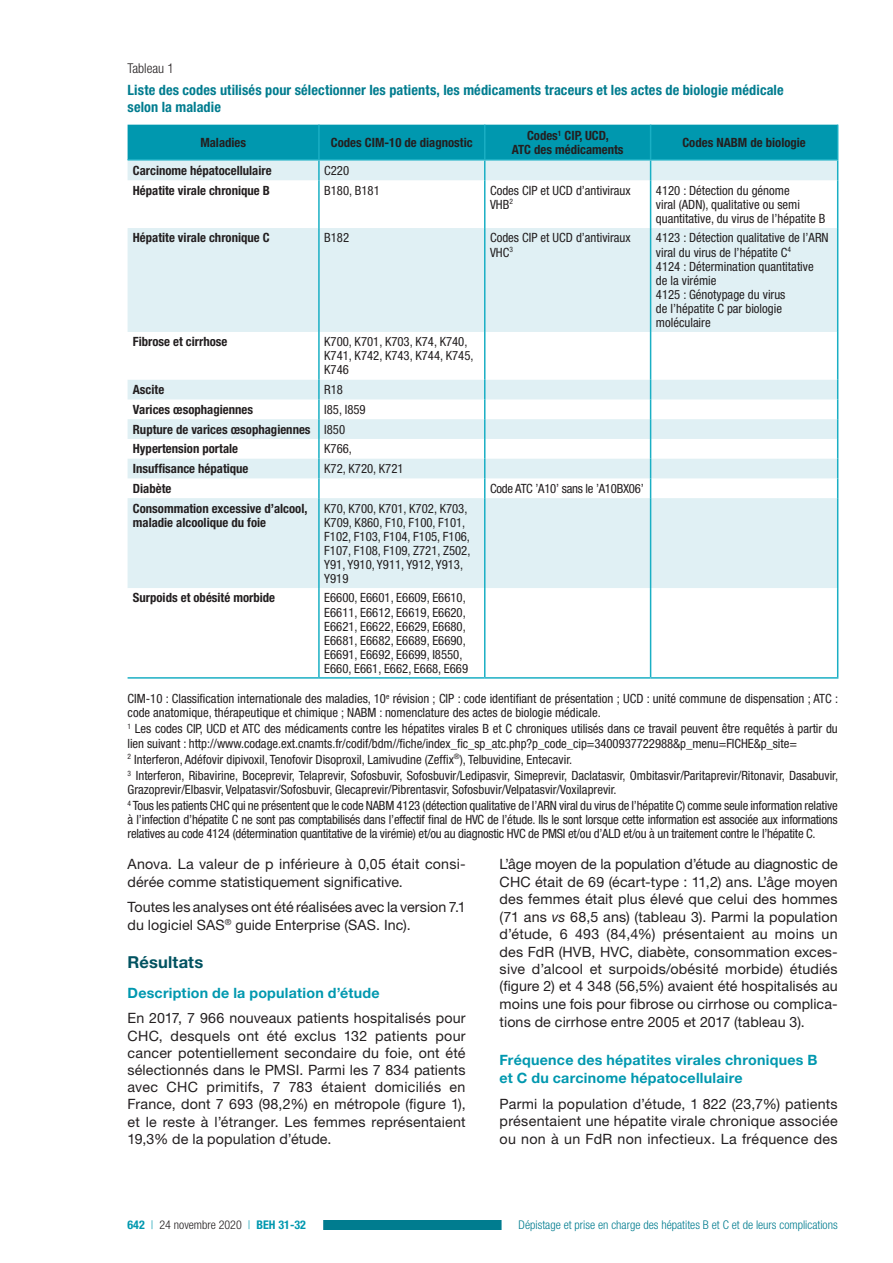
<style>
.page{position:relative;width:893px;height:1263px;background:#fff}
.page>*{position:absolute;margin:0;border:0;box-sizing:border-box;transform-origin:0 0}
.t1{font:700 16.5px "Helvetica Neue LT Std";letter-spacing:.01em;color:#005260}
.t2{font:14.25px/17.2px "Helvetica Neue LT Std";letter-spacing:.01em;color:#231f20;text-align:justify}
.t3{font:700 condensed 14.25px/17.1px "Helvetica Neue LT Std";letter-spacing:.01em;color:#007c8f}
.t4{font:700 14.25px/17.4px "Helvetica Neue LT Std";letter-spacing:.015em;color:#0098af}
.t5{font:300 condensed 13.5px "Helvetica Neue LT Std";color:#231f20}
.t6{font:condensed 12.75px/14.1px "Helvetica Neue LT Std";color:#231f20}
.t7{font:700 condensed 12.75px/19.8px "Helvetica Neue LT Std";color:#231f20}
.t8{font:condensed 12.75px/14.1px "Helvetica Neue LT Std";letter-spacing:-.02em;color:#231f20}
.t9{font:300 condensed 12px "Helvetica Neue LT Std";color:#007c8f}
.t10{font:300 condensed 12px "Helvetica Neue LT Std";color:#231f20}
.s1{font-weight:400}
.s2{font-style:italic}
.s3{font-weight:700;color:#0098af}
.s4{color:#0098af}
</style>
<div class="page">
<div style="left:242px;top:1221px;width:596px;height:9px;background:#007c8f"></div>
<div style="left:110px;top:1219px;width:213px;height:12px;background:#fff"></div>
<div style="left:502px;top:1218px;width:353px;height:13px;background:#fff"></div>
<svg style="left:128px;top:180px;width:709px;height:408px;fill:#e0f0f4"></svg>
<svg style="left:128px;top:125px;width:710px;height:55px;background:#4fb7c8"></svg>
<hr style="left:318px;top:180px;width:2px;height:48px;background:#1aafc4">
<hr style="left:484px;top:180px;width:1px;height:48px;background:#1aafc4">
<hr style="left:650px;top:180px;width:1px;height:48px;background:#1aafc4">
<hr style="left:837px;top:180px;width:1px;height:48px;background:#1aafc4">
<hr style="left:318px;top:228px;width:2px;height:104px;background:#1aafc4">
<hr style="left:484px;top:228px;width:1px;height:104px;background:#1aafc4">
<hr style="left:650px;top:228px;width:1px;height:104px;background:#1aafc4">
<hr style="left:837px;top:228px;width:1px;height:104px;background:#1aafc4">
<hr style="left:318px;top:332px;width:2px;height:48px;background:#1aafc4">
<svg style="left:318px;top:380px;width:2px;height:19px"></svg>
<hr style="left:318px;top:399px;width:2px;height:20px;background:#1aafc4">
<hr style="left:318px;top:419px;width:2px;height:20px;background:#1aafc4">
<hr style="left:318px;top:439px;width:2px;height:20px;background:#1aafc4">
<svg style="left:318px;top:459px;width:2px;height:19px"></svg>
<hr style="left:484px;top:332px;width:1px;height:48px;background:#1aafc4">
<hr style="left:650px;top:332px;width:1px;height:48px;background:#1aafc4">
<hr style="left:837px;top:332px;width:1px;height:48px;background:#1aafc4">
<hr style="left:318px;top:478px;width:2px;height:20px;background:#1aafc4">
<svg style="left:484px;top:380px;width:1px;height:118px"></svg>
<svg style="left:650px;top:380px;width:1px;height:118px"></svg>
<svg style="left:837px;top:380px;width:1px;height:118px"></svg>
<hr style="left:318px;top:498px;width:2px;height:90px;background:#1aafc4">
<hr style="left:484px;top:498px;width:1px;height:90px;background:#1aafc4">
<hr style="left:650px;top:498px;width:1px;height:90px;background:#1aafc4">
<hr style="left:837px;top:498px;width:1px;height:90px;background:#1aafc4">
<hr style="left:128px;top:677px;width:191px;height:2px;background:#1aafc4">
<hr style="left:318px;top:588px;width:2px;height:89px;background:#1aafc4">
<hr style="left:319px;top:677px;width:166px;height:2px;background:#1aafc4">
<hr style="left:484px;top:588px;width:1px;height:89px;background:#1aafc4">
<hr style="left:485px;top:677px;width:166px;height:2px;background:#1aafc4">
<hr style="left:650px;top:588px;width:1px;height:89px;background:#1aafc4">
<hr style="left:837px;top:588px;width:1px;height:89px;background:#1aafc4">
<hr style="left:651px;top:677px;width:187px;height:2px;background:#1aafc4">
<hr style="left:318px;top:125px;width:2px;height:34px;background:#1aafc4">
<hr style="left:484px;top:125px;width:1px;height:34px;background:#1aafc4">
<hr style="left:650px;top:125px;width:1px;height:34px;background:#1aafc4">
<hr style="left:837px;top:125px;width:1px;height:34px;background:#1aafc4">
<p class="t5" style="left:128px;top:61px;width:48px">Tableau 1</p>
<p class="t3" style="left:128px;top:81px;width:658px">Liste des codes utilisés pour sélectionner les patients, les médicaments traceurs et les actes de biologie médicale selon la maladie</p>
<p class="t7" style="left:200px;top:132px;width:47px">Maladies</p>
<p class="t7" style="left:331px;top:132px;width:143px">Codes CIM-10 de diagnostic</p>
<p class="t7" style="left:512px;top:128px;width:113px;line-height:14px;text-align:center">Codes<sup>1</sup> CIP, UCD,<br>ATC des médicaments</p>
<p class="t7" style="left:682px;top:132px;width:125px">Codes NABM de biologie</p>
<p class="t7" style="left:133px;top:160px;width:140px">Carcinome hépatocellulaire</p>
<p class="t6" style="left:324px;top:163px;width:26px">C220</p>
<p class="t7" style="left:133px;top:180px;width:139px">Hépatite virale chronique B</p>
<p class="t6" style="left:324px;top:183px;width:57px">B180, B181</p>
<p class="t6" style="left:490px;top:183px;width:142px">Codes CIP et UCD d’antiviraux<br>VHB<sup>2</sup></p>
<p class="t6" style="left:656px;top:183px;width:171px">4120 : Détection du génome<br>viral (ADN), qualitative ou semi quantitative, du virus de l’hépatite B</p>
<p class="t7" style="left:133px;top:228px;width:138px">Hépatite virale chronique C</p>
<p class="t6" style="left:324px;top:231px;width:26px">B182</p>
<p class="t6" style="left:490px;top:231px;width:142px">Codes CIP et UCD d’antiviraux<br>VHC<sup>3</sup></p>
<p class="t6" style="left:656px;top:231px;width:174px">4123 : Détection qualitative de l’ARN viral du virus de l’hépatite C<sup>4<br></sup>4124 : Détermination quantitative<br>de la virémie<br>4125 : Génotypage du virus<br>de l’hépatite C par biologie moléculaire</p>
<p class="t7" style="left:133px;top:332px;width:96px">Fibrose et cirrhose</p>
<p class="t6" style="left:324px;top:335px;width:151px">K700, K701, K703, K74, K740,<br>K741, K742, K743, K744, K745,<br>K746</p>
<p class="t7" style="left:133px;top:380px;width:33px">Ascite</p>
<p class="t6" style="left:324px;top:382px;width:20px">R18</p>
<p class="t7" style="left:133px;top:399px;width:122px">Varices œsophagiennes</p>
<p class="t7" style="left:133px;top:399px;width:234px;text-indent:191px"><span class="s1">I85, I859<br></span>Rupture de varices œsophagiennes <span class="s1">I850<br></span>Hypertension portale</p>
<p class="t6" style="left:324px;top:442px;width:29px">K766,</p>
<p class="t7" style="left:133px;top:458px;width:117px">Insuffisance hépatique</p>
<p class="t6" style="left:324px;top:461px;width:81px">K72, K720, K721</p>
<p class="t7" style="left:133px;top:478px;width:40px">Diabète</p>
<p class="t8" style="left:490px;top:481px;width:155px">Code ATC ’A10’ sans le ’A10BX06’</p>
<p class="t7" style="left:133px;top:501px;width:176px;line-height:14.1px">Consommation excessive d’alcool, maladie alcoolique du foie</p>
<p class="t6" style="left:324px;top:501px;width:148px">K70, K700, K701, K702, K703,<br>K709, K860, F10, F100, F101,<br>F102, F103, F104, F105, F106,<br>F107, F108, F109, Z721, Z502,<br>Y91, Y910, Y911, Y912, Y913,<br>Y919</p>
<p class="t7" style="left:133px;top:588px;width:144px">Surpoids et obésité morbide</p>
<p class="t6" style="left:324px;top:591px;width:145px">E6600, E6601, E6609, E6610,<br>E6611, E6612, E6619, E6620,<br>E6621, E6622, E6629, E6680,<br>E6681, E6682, E6689, E6690,<br>E6691, E6692, E6699, I8550,<br>E660, E661, E662, E668, E669</p>
<p class="t6" style="left:128px;top:692px;width:712px">CIM-10 : Classification internationale des maladies, 10<sup>e</sup> révision ; CIP : code identifiant de présentation ; UCD : unité commune de dispensation ; ATC : code anatomique, thérapeutique et chimique ; NABM : nomenclature des actes de biologie médicale.</p>
<p class="t6" style="left:128px;top:722px;width:712px"><sup>1</sup> Les codes CIP, UCD et ATC des médicaments contre les hépatites virales B et C chroniques utilisés dans ce travail peuvent être requêtés à partir du lien suivant : http://www.codage.ext.cnamts.fr/codif/bdm//fiche/index_fic_sp_atc.php?p_code_cip=3400937722988&amp;p_menu=FICHE&amp;p_site=</p>
<p class="t6" style="left:128px;top:751px;width:712px;line-height:16.2px"><sup>2</sup> Interferon, Adéfovir dipivoxil, Tenofovir Disoproxil, Lamivudine (Zeffix<sup>®</sup>), Telbuvidine, Entecavir.<br><sup>3</sup> Interferon, Ribavirine, Boceprevir, Telaprevir, Sofosbuvir, Sofosbuvir/Ledipasvir, Simeprevir, Daclatasvir, Ombitasvir/Paritaprevir/Ritonavir, Dasabuvir,</p>
<p class="t6" style="left:128px;top:781px;width:712px;line-height:16.2px">Grazoprevir/Elbasvir, Velpatasvir/Sofosbuvir, Glecaprevir/Pibrentasvir, Sofosbuvir/Velpatasvir/Voxilaprevir.<br><sup>4</sup> Tous les patients CHC qui ne présentent que le code NABM 4123 (détection qualitative de l’ARN viral du virus de l’hépatite C) comme seule information relative</p>
<p class="t8" style="left:128px;top:812px;width:711px">à l’infection d’hépatite C ne sont pas comptabilisés dans l’effectif final de HVC de l’étude. Ils le sont lorsque cette information est associée aux informations relatives au code 4124 (détermination quantitative de la virémie) et/ou au diagnostic HVC de PMSI et/ou d’ALD et/ou à un traitement contre le l’hépatite C.</p>
<p class="t2" style="left:128px;top:856px;width:340px">Anova. La valeur de p inférieure à 0,05 était consi&shy;dérée comme statistiquement significative.</p>
<p class="t2" style="left:128px;top:898px;width:340px">Toutes les analyses ont été réalisées avec la version 7.1 du logiciel SAS<sup>®</sup> guide Enterprise (SAS. Inc).</p>
<p class="t1" style="left:128px;top:951px;width:77px">Résultats</p>
<p class="t4" style="left:128px;top:983px;width:254px">Description de la population d’étude</p>
<p class="t2" style="left:128px;top:1009px;width:340px">En 2017, 7 966 nouveaux patients hospitalisés pour CHC, desquels ont été exclus 132 patients pour cancer potentiellement secondaire du foie, ont été sélectionnés dans le PMSI. Parmi les 7 834 patients avec CHC primitifs, 7 783 étaient domiciliés en France, dont 7 693 (98,2%) en métropole (figure 1), et le reste à l’étranger. Les femmes représentaient 19,3% de la population d’étude.</p>
<p class="t2" style="left:500px;top:855px;width:340px">L’âge moyen de la population d’étude au diagnostic de CHC était de 69 (écart-type : 11,2) ans. L’âge moyen des femmes était plus élevé que celui des hommes (71 ans <span class="s2">vs</span> 68,5 ans) (tableau 3). Parmi la population d’étude, 6 493 (84,4%) présentaient au moins un des FdR (HVB, HVC, diabète, consommation exces&shy;sive d’alcool et surpoids/obésité morbide) étudiés (figure 2) et 4 348 (56,5%) avaient été hospitalisés au moins une fois pour fibrose ou cirrhose ou complica&shy;tions de cirrhose entre 2005 et 2017 (tableau 3).</p>
<p class="t4" style="left:500px;top:1051px;width:319px">Fréquence des hépatites virales chroniques B et C du carcinome hépatocellulaire</p>
<p class="t2" style="left:500px;top:1094px;width:340px;line-height:17.7px">Parmi la population d’étude, 1 822 (23,7%) patients présentaient une hépatite virale chronique associée ou non à un FdR non infectieux. La fréquence des</p>
<p class="t10" style="left:128px;top:1218px;width:180px"><span class="s3">642</span> <span class="s4">|</span> 24 novembre 2020 <span class="s4">|</span> <span class="s3">BEH 31-32</span></p>
<p class="t9" style="left:519px;top:1218px;width:321px">Dépistage et prise en charge des hépatites B et C et de leurs complications</p>
</div>
